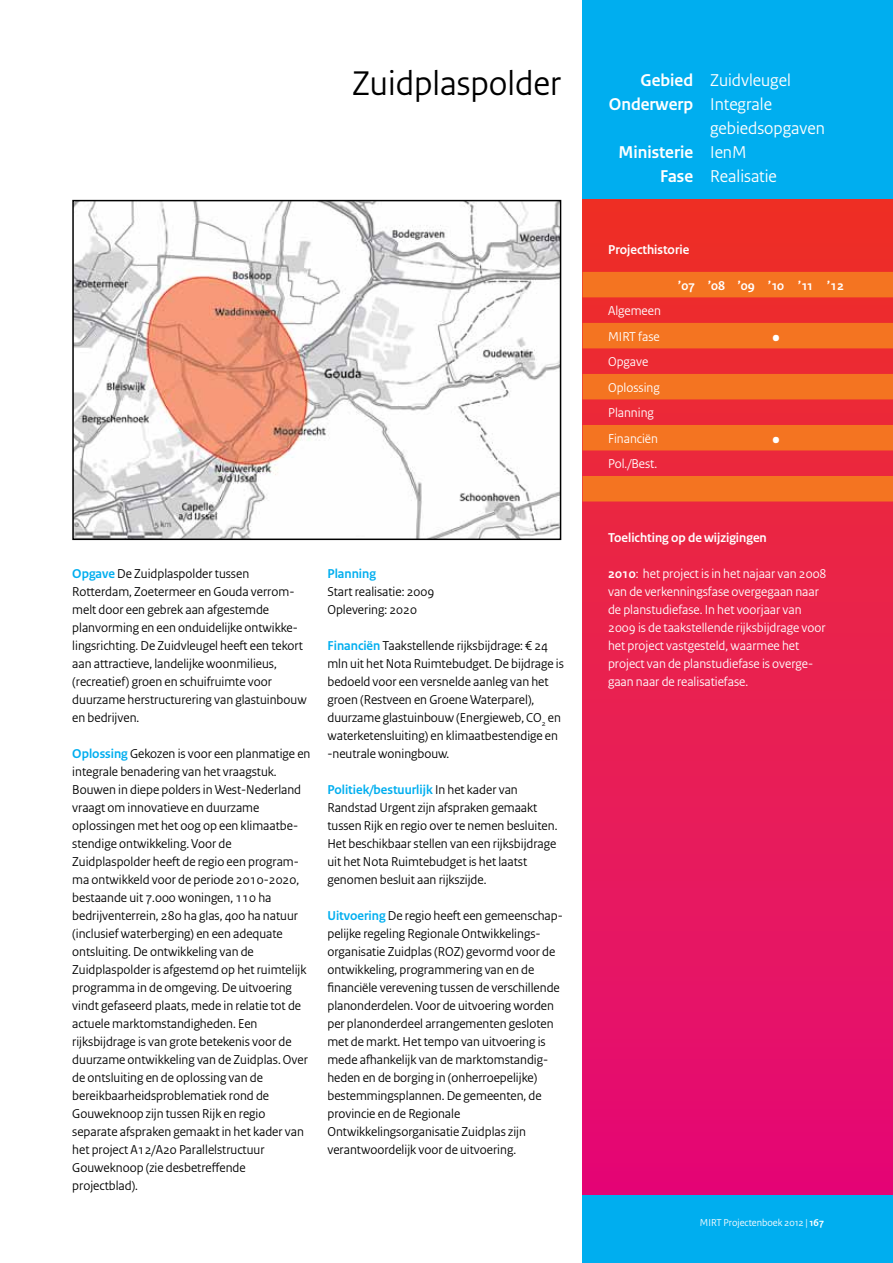
<style>
.page{position:relative;width:893px;height:1263px;background:#fff}
.page>*{position:absolute;margin:0;border:0;box-sizing:border-box;transform-origin:0 0}
.t1{font:36px "Rijksoverheid Sans";color:#000}
.t2{font:700 27px "Rijksoverheid Sans";color:#fff}
.t3{font:18px "Rijksoverheid Sans";color:#fff}
.t4{font:700 18px "Rijksoverheid Sans";color:#fff}
.t5{font:13.5px/18px "Rijksoverheid Sans";color:#000}
.t6{font:13.5px/18px "Rijksoverheid Sans";color:#fff}
.t7{font:700 13.5px "Rijksoverheid Sans";color:#fff}
.t8{font:700 13.5px "Rijksoverheid Sans";color:#00aeef}
.t9{font:10.5px "Rijksoverheid Sans";color:#fff}
.s1{font-weight:700;color:#00aeef}
.s2{font-weight:700}
.s3{font-weight:400}
</style>
<div class="page">
<div style="left:583px;top:0;width:310px;height:1263px;background:#00aeef"></div>
<svg style="left:583px;top:200px;width:310px;height:995px;background:#e71a56"></svg>
<img style="left:75px;top:203px;width:483px;height:334px">
<div style="left:72px;top:200px;width:489px;height:340px;border:2px solid #000"></div>
<svg style="left:583px;top:272px;width:310px;height:229px;background:#f05229"></svg>
<h1 class="t1" style="left:352px;top:62px;width:211px">Zuidplaspolder</h1>
<p class="t5" style="left:72px;top:565px;width:236px"><span class="s1">Opgave</span> De Zuidplaspolder tussen Rotterdam, Zoetermeer en Gouda verrom&shy;melt door een gebrek aan afgestemde planvorming en een onduidelijke ontwikke&shy;lingsrichting. De Zuidvleugel heeft een tekort aan attractieve, landelijke woonmilieus, (recreatief) groen en schuifruimte voor duurzame herstructurering van glastuinbouw en bedrijven.</p>
<p class="t5" style="left:72px;top:745px;width:240px"><span class="s1">Oplossing</span> Gekozen is voor een planmatige en integrale benadering van het vraagstuk.<br>Bouwen in diepe polders in West-Nederland vraagt om innovatieve en duurzame oplossingen met het oog op een klimaatbe&shy;stendige ontwikkeling. Voor de Zuidplaspolder heeft de regio een program&shy;ma ontwikkeld voor de periode 2010-2020, bestaande uit 7.000 woningen, 110 ha bedrijventerrein, 280 ha glas, 400 ha natuur (inclusief waterberging) en een adequate ontsluiting. De ontwikkeling van de Zuidplaspolder is afgestemd op het ruimtelijk programma in de omgeving. De uitvoering vindt gefaseerd plaats, mede in relatie tot de actuele marktomstandigheden. Een rijksbijdrage is van grote betekenis voor de duurzame ontwikkeling van de Zuidplas. Over de ontsluiting en de oplossing van de bereikbaarheidsproblematiek rond de Gouweknoop zijn tussen Rijk en regio separate afspraken gemaakt in het kader van het project A12/A20 Parallelstructuur Gouweknoop (zie desbetreffende projectblad).</p>
<p class="t8" style="left:327px;top:566px;width:50px">Planning</p>
<p class="t5" style="left:327px;top:582px;width:108px">Start realisatie: 2009<br>Oplevering: 2020</p>
<p class="t5" style="left:327px;top:636px;width:238px"><span class="s1">Financiën</span> Taakstellende rijksbijdrage: € 24 mln uit het Nota Ruimtebudget. De bijdrage is bedoeld voor een versnelde aanleg van het groen (Restveen en Groene Waterparel), duurzame glastuinbouw (Energieweb, CO<sub>2</sub> en waterketensluiting) en klimaatbestendige en -neutrale woningbouw.</p>
<p class="t5" style="left:327px;top:781px;width:232px"><span class="s1">Politiek/bestuurlijk</span> In het kader van Randstad Urgent zijn afspraken gemaakt tussen Rijk en regio over te nemen besluiten.<br>Het beschikbaar stellen van een rijksbijdrage uit het Nota Ruimtebudget is het laatst genomen besluit aan rijkszijde.</p>
<p class="t5" style="left:327px;top:907px;width:237px"><span class="s1">Uitvoering</span> De regio heeft een gemeenschap&shy;pelijke regeling Regionale Ontwikkelings&shy;organisatie Zuidplas (ROZ) gevormd voor de ontwikkeling, programmering van en de financiële verevening tussen de verschillende planonderdelen. Voor de uitvoering worden per planonderdeel arrangementen gesloten met de markt. Het tempo van uitvoering is mede afhankelijk van de marktomstandig&shy;heden en de borging in (onherroepelijke) bestemmingsplannen. De gemeenten, de provincie en de Regionale Ontwikkelingsorganisatie Zuidplas zijn verantwoordelijk voor de uitvoering.</p>
<h3 class="t3" style="left:641px;top:70px;width:152px"><span class="s2">Gebied</span> Zuidvleugel</h3>
<h3 class="t4" style="left:609px;top:94px;width:165px">Onderwerp <span class="s3">Integrale</span></h3>
<h3 class="t3" style="left:710px;top:118px;width:116px">gebiedsopgaven</h3>
<h3 class="t4" style="left:618px;top:142px;width:130px">Ministerie <span class="s3">IenM</span></h3>
<h3 class="t3" style="left:660px;top:165px;width:118px"><span class="s2">Fase</span> Realisatie</h3>
<p class="t7" style="left:608px;top:242px;width:83px">Projecthistorie</p>
<p class="t7" style="left:678px;top:278px;width:167px">’07 ’08 ’09 ’10 ’11 ’12</p>
<p class="t6" style="left:608px;top:298px;width:54px;line-height:25.5px">Algemeen<br>MIRT fase</p>
<h2 class="t2" style="left:772px;top:322px;width:9px">•</h2>
<p class="t6" style="left:608px;top:349px;width:53px;line-height:25.5px">Opgave<br>Oplossing<br>Planning<br>Financiën</p>
<p class="t6" style="left:608px;top:455px;width:51px">Pol./Best.</p>
<h2 class="t2" style="left:772px;top:424px;width:9px">•</h2>
<p class="t7" style="left:608px;top:530px;width:160px">Toelichting op de wijzigingen</p>
<p class="t6" style="left:608px;top:565px;width:220px"><span class="s2">2010</span>: het project is in het najaar van 2008 van de verkenningsfase overgegaan naar de planstudiefase. In het voorjaar van 2009 is de taakstellende rijksbijdrage voor het project vastgesteld, waarmee het project van de planstudiefase is overge&shy;gaan naar de realisatiefase.</p>
<p class="t9" style="left:700px;top:1216px;width:126px">MIRT Projectenboek 2012 | <span class="s2">167</span></p>
</div>
